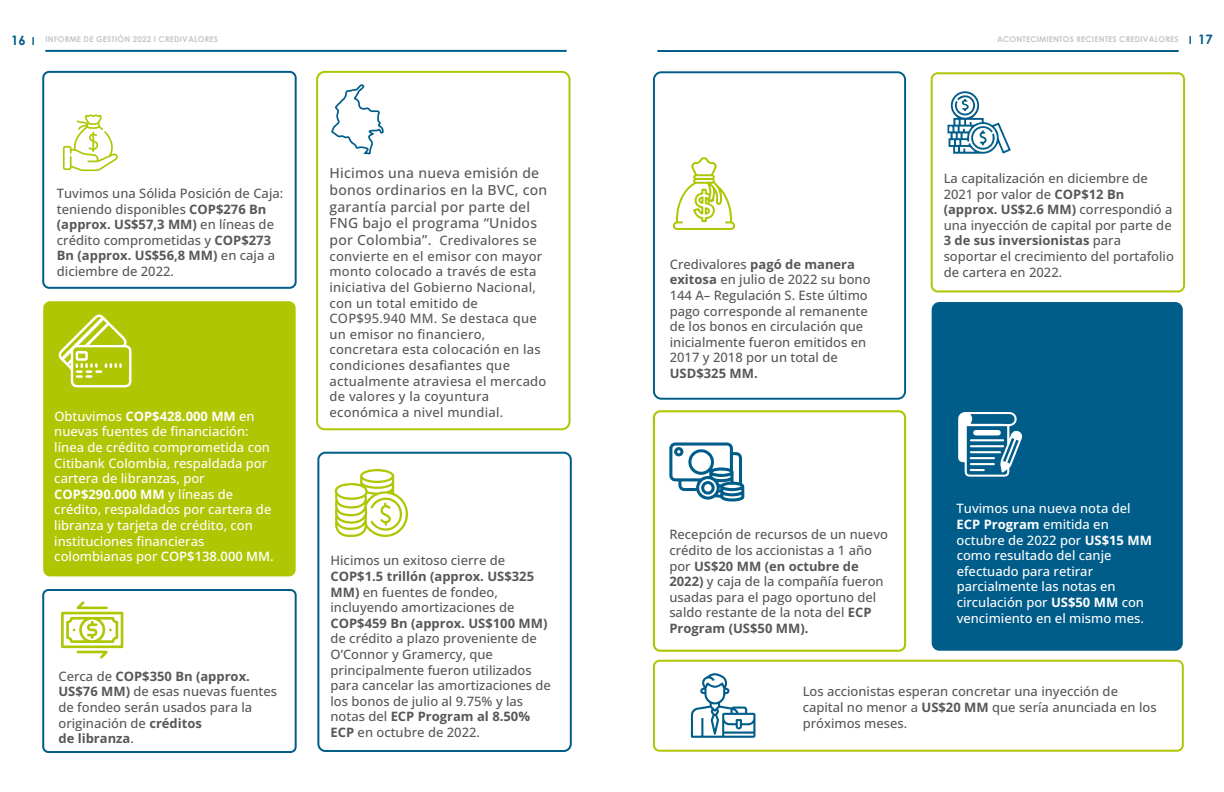
<style>
.page{position:relative;width:1224px;height:792px;background:#fff}
.page>*{position:absolute;margin:0;border:0;box-sizing:border-box;transform-origin:0 0}
.t1{font:500 14px/16.8px "Open Sans";letter-spacing:.02em;color:#575756}
.t2{font:500 13px/15.6px "Open Sans";color:#575756}
.t3{font:500 13px/15.6px "Open Sans";color:#fff}
.t4{font:500 13px/15.6px "Open Sans";letter-spacing:.02em;color:#575756}
.t5{font:700 13px "Open Sans";color:#575756}
.t6{font:700 8px "Century Gothic";letter-spacing:.02em;color:#c6c6c6}
.s1{font-size:13px;color:#005d89}
.s2{font-size:11px;color:#005d89}
.s3{font-weight:700}
.s4{font-weight:600}
.s5{font-size:14px}
</style>
<div class="page">
<hr style="left:657px;top:50px;width:522px;height:2px;background:#005d89">
<hr style="left:45px;top:50px;width:522px;height:2px;background:#005d89">
<div style="left:42px;top:71px;width:255px;height:218px;border:2px solid #005d8a;border-radius:6px"></div>
<div style="left:653px;top:660px;width:531px;height:92px;border:2px solid #afc605;border-radius:6px"></div>
<div style="left:653px;top:71px;width:253px;height:329px;border:2px solid #005d8a;border-radius:7px"></div>
<div style="left:653px;top:410px;width:253px;height:242px;border:2px solid #afc605;border-radius:6px"></div>
<div style="left:932px;top:302px;width:251px;height:349px;background:#005d8a;border-radius:8px"></div>
<div style="left:316px;top:71px;width:255px;height:359px;border:2px solid #afc605;border-radius:8px"></div>
<div style="left:43px;top:301px;width:253px;height:275px;background:#afc605;border-radius:7px"></div>
<div style="left:931px;top:72px;width:254px;height:220px;border:2px solid #afc605;border-radius:6px"></div>
<svg style="left:42px;top:451px;width:530px;height:302px"></svg>
<svg style="left:669px;top:442px;width:75px;height:60px"></svg>
<svg style="left:691px;top:673px;width:64px;height:65px"></svg>
<svg style="left:673px;top:157px;width:62px;height:73px"></svg>
<svg style="left:63px;top:115px;width:55px;height:56px"></svg>
<svg style="left:61px;top:601px;width:62px;height:58px"></svg>
<svg style="left:334px;top:469px;width:76px;height:69px"></svg>
<svg style="left:330px;top:71px;width:54px;height:84px"></svg>
<svg style="left:948px;top:91px;width:63px;height:63px"></svg>
<svg style="left:958px;top:412px;width:64px;height:65px"></svg>
<svg style="left:58px;top:314px;width:74px;height:73px"></svg>
<p class="t6" style="left:11px;top:33px;width:208px"><span class="s1">16</span> <span class="s2">I</span> INFORME DE GESTIÓN 2022 I CREDIVALORES</p>
<p class="t6" style="left:997px;top:33px;width:217px">ACONTECIMIENTOS RECIENTES CREDIVALORES <span class="s2">I</span> <span class="s1">17</span></p>
<p class="t2" style="left:57px;top:185px;width:228px">Tuvimos una Sólida Posición de Caja: teniendo disponibles <span class="s3">COP$276 Bn (approx. US$57,3 MM)</span> en líneas de crédito comprometidas y <span class="s3">COP$273<br>Bn (approx. US$56,8 MM)</span> en caja a diciembre de 2022.</p>
<p class="t3" style="left:54px;top:408px;width:221px">Obtuvimos <span class="s3">COP$428.000 MM</span> en nuevas fuentes de financiación: línea de crédito comprometida con<br>Citibank Colombia, respaldada por cartera de libranzas, por<br><span class="s3">COP$290.000 MM</span> y líneas de crédito, respaldados por cartera de libranza y tarjeta de crédito, con instituciones financieras colombianas por <span class="s4">COP$138.000 MM.</span></p>
<p class="t2" style="left:58px;top:668px;width:220px">Cerca de <span class="s3">COP$350 Bn (approx.<br>US$76 MM)</span> de esas nuevas fuentes de fondeo serán usados para la originación de <span class="s3">créditos<br>de libranza</span>.</p>
<p class="t1" style="left:330px;top:164px;width:219px">Hicimos una nueva emisión de bonos ordinarios en la BVC, con garantía parcial por parte del<br>FNG bajo el programa “Unidos</p>
<p class="t4" style="left:330px;top:232px;width:218px"><span class="s5">por Colombia”.</span> Credivalores se convierte en el emisor con mayor monto colocado a través de esta iniciativa del Gobierno Nacional, con un total emitido de<br>COP$95.940 MM. Se destaca que un emisor no financiero, concretara esta colocación en las condiciones desafiantes que actualmente atraviesa el mercado de valores y la coyuntura económica a nivel mundial.</p>
<p class="t2" style="left:331px;top:553px;width:176px">Hicimos un exitoso cierre de</p>
<p class="t2" style="left:331px;top:568px;width:205px"><span class="s3">COP$1.5 trillón (approx. US$325<br>MM)</span> en fuentes de fondeo, incluyendo amortizaciones de</p>
<p class="t5" style="left:331px;top:614px;width:218px">COP$459 Bn (approx. US$100 MM)</p>
<p class="t2" style="left:331px;top:631px;width:222px">de crédito a plazo proveniente de<br>O’Connor y Gramercy, que principalmente fueron utilizados para cancelar las amortizaciones de los bonos de julio al 9.75% y las notas del <span class="s3">ECP Program al 8.50%<br>ECP</span> en octubre de 2022.</p>
<p class="t2" style="left:670px;top:256px;width:202px">Credivalores <span class="s3">pagó de manera exitosa</span> en julio de 2022 su bono<br>144 A– Regulación S. Este último pago corresponde al remanente de los bonos en circulación que inicialmente fueron emitidos en<br>2017 y 2018 por un total de</p>
<p class="t5" style="left:670px;top:364px;width:89px">USD$325 MM.</p>
<p class="t2" style="left:669px;top:526px;width:220px">Recepción de recursos de un nuevo crédito de los accionistas a 1 año por <span class="s3">US$20 MM (en octubre de<br>2022)</span> y caja de la compañía fueron usadas para el pago oportuno del saldo restante de la nota del <span class="s3">ECP<br>Program (US$50 MM).</span></p>
<p class="t2" style="left:944px;top:170px;width:232px">La capitalización en diciembre de<br>2021 por valor de <span class="s3">COP$12 Bn (approx. US$2.6 MM)</span> correspondió a una inyección de capital por parte de<br><span class="s3">3 de sus inversionistas</span> para soportar el crecimiento del portafolio de cartera en 2022.</p>
<p class="t3" style="left:957px;top:500px;width:197px">Tuvimos una nueva nota del<br><span class="s3">ECP Program</span> emitida en octubre de 2022 por <span class="s3">US$15 MM </span>como resultado del canje efectuado para retirar parcialmente las notas en circulación por <span class="s3">US$50 MM</span> con vencimiento en el mismo mes.</p>
<p class="t2" style="left:803px;top:684px;width:355px">Los accionistas esperan concretar una inyección de capital no menor a <span class="s3">US$20 MM</span> que sería anunciada en los próximos meses.</p>
</div>
